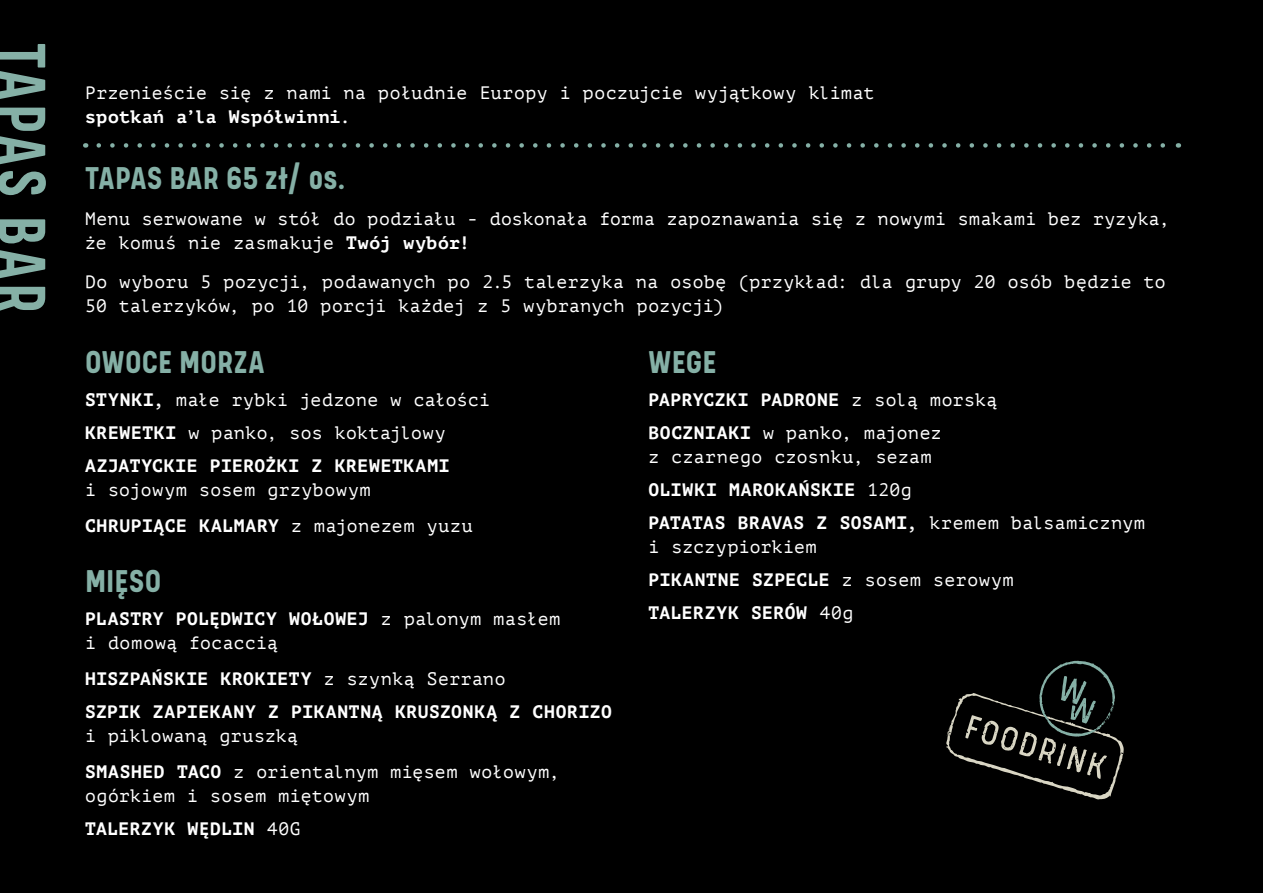
<style>
.page{position:relative;width:1263px;height:893px;background:#000}
.page>*{position:absolute;margin:0;border:0;box-sizing:border-box;transform-origin:0 0}
.t1{font:700 66px "Kelpt A3";letter-spacing:.045em;color:#85b0a6}
.t2{font:700 36px "Kelpt A1";letter-spacing:.01em;color:#85b0a6}
.t3{font:18px/33px "PT Mono";letter-spacing:.025em;color:#fff}
.t4{font:700 18px/33px "PT Mono";letter-spacing:.03em;color:#fff}
.s1{font-weight:700}
.s2{font-weight:400}
</style>
<div class="page">
<svg style="left:99px;top:143px;width:1066px;height:5px"></svg>
<svg style="left:946px;top:661px;width:178px;height:138px"></svg>
<h1 class="t1" style="left:62px;top:43px;width:272px;rotate:90deg">TAPAS BAR</h1>
<p class="t3" style="left:85px;top:76px;width:791px">Przenieście się z nami na południe Europy i poczujcie wyjątkowy klimat</p>
<p class="t4" style="left:85px;top:100px;width:267px">spotkań a’la Współwinni.</p>
<h2 class="t2" style="left:85px;top:157px;width:262px">TAPAS BAR 65 zł/ os.</h2>
<p class="t3" style="left:85px;top:206px;width:1086px;line-height:24px">Menu serwowane w stół do podziału - doskonała forma zapoznawania się z nowymi smakami bez ryzyka, że komuś nie zasmakuje <span class="s1">Twój wybór!</span></p>
<p class="t3" style="left:85px;top:269px;width:1082px;line-height:24px">Do wyboru 5 pozycji, podawanych po 2.5 talerzyka na osobę (przykład: dla grupy 20 osób będzie to<br>50 talerzyków, po 10 porcji każdej z 5 wybranych pozycji)</p>
<h2 class="t2" style="left:648px;top:342px;width:70px">WEGE</h2>
<p class="t4" style="left:648px;top:384px;width:350px">PAPRYCZKI PADRONE <span class="s2">z solą morską<br></span>BOCZNIAKI <span class="s2">w panko, majonez</span></p>
<p class="t3" style="left:648px;top:441px;width:498px">z czarnego czosnku, sezam<br><span class="s1">OLIWKI MAROKAŃSKIE</span> 120g<br><span class="s1">PATATAS BRAVAS Z SOSAMI,</span> kremem balsamicznym</p>
<p class="t3" style="left:648px;top:531px;width:367px">i szczypiorkiem<br><span class="s1">PIKANTNE SZPECLE</span> z sosem serowym<br><span class="s1">TALERZYK SERÓW</span> 40g</p>
<h2 class="t2" style="left:85px;top:342px;width:181px">OWOCE MORZA</h2>
<p class="t4" style="left:85px;top:384px;width:406px">STYNKI, <span class="s2">małe rybki jedzone w całości<br></span>KREWETKI <span class="s2">w panko, sos koktajlowy<br></span>AZJATYCKIE PIEROŻKI Z KREWETKAMI</p>
<p class="t3" style="left:85px;top:472px;width:389px;line-height:36px">i sojowym sosem grzybowym<br><span class="s1">CHRUPIĄCE KALMARY</span> z majonezem yuzu</p>
<h2 class="t2" style="left:85px;top:561px;width:78px">MIĘSO</h2>
<p class="t3" style="left:85px;top:607px;width:477px;line-height:24px"><span class="s1">PLASTRY POLĘDWICY WOŁOWEJ</span> z palonym masłem i domową focaccią</p>
<p class="t4" style="left:85px;top:663px;width:528px">HISZPAŃSKIE KROKIETY <span class="s2">z szynką Serrano<br></span>SZPIK ZAPIEKANY Z PIKANTNĄ KRUSZONKĄ Z CHORIZO</p>
<p class="t3" style="left:85px;top:718px;width:476px;line-height:36px">i piklowaną gruszką<br><span class="s1">SMASHED TACO</span> z orientalnym mięsem wołowym,</p>
<p class="t3" style="left:85px;top:780px;width:286px">ogórkiem i sosem miętowym<br><span class="s1">TALERZYK WĘDLIN</span> 40G</p>
</div>
